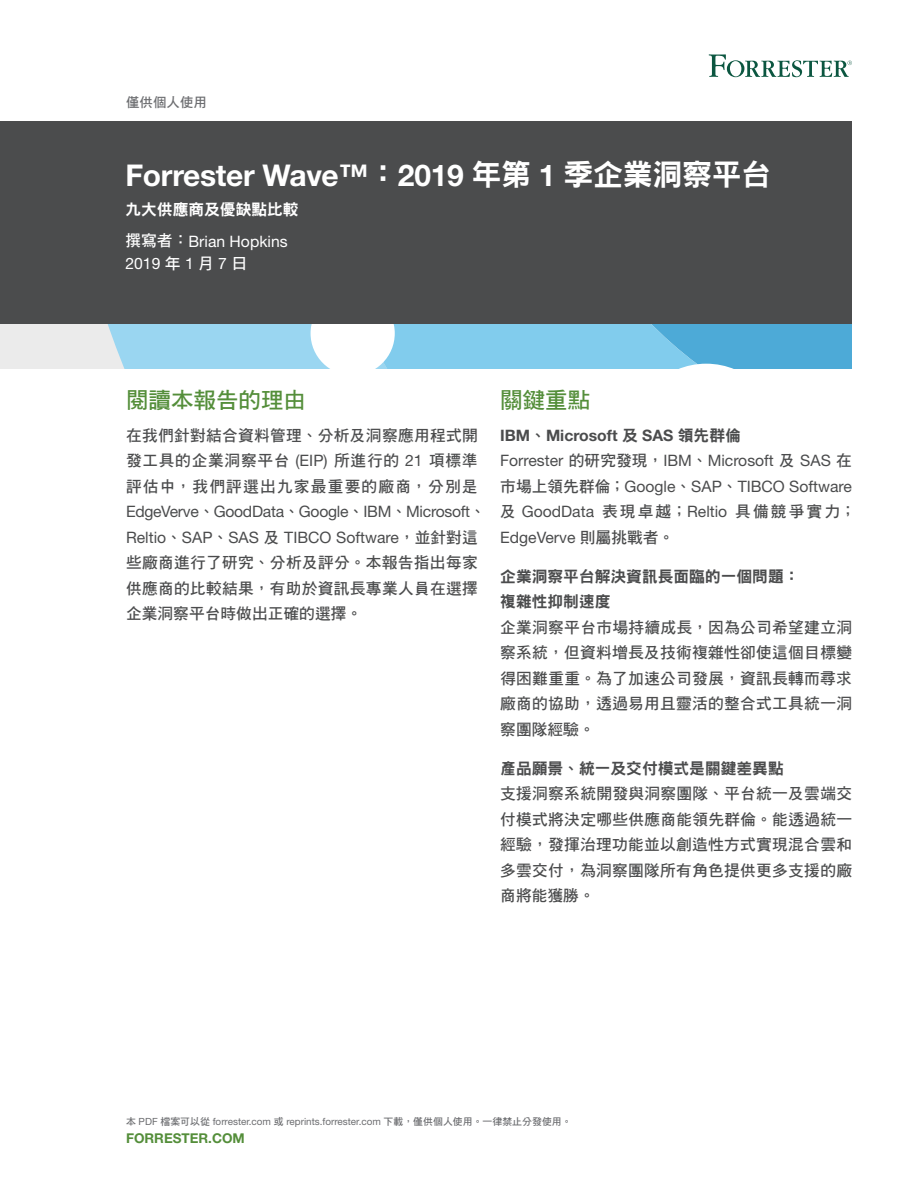
<style>
.page{position:relative;width:918px;height:1188px;background:#fff}
.page>*{position:absolute;margin:0;border:0;box-sizing:border-box;transform-origin:0 0}
.Cover_-_Title{font:700 30px "Helvetica Neue LT Std";letter-spacing:-.01em;color:#fff}
.WhyReadTitle{font:22.5px "DF Hei Std W7";color:#548e3a}
.KeyTakeawaysHeader{font:22.5px "DF Hei Std W7";color:#548e3a}
.WhyReadBody{font:15.75px/25.5px "DF Hei Std W7";letter-spacing:.015em;color:#4b4c4d}
.KeyTakeawaysText{font:15.75px/25.5px "DF Hei Std W7";letter-spacing:.015em;color:#4b4c4d;text-align:justify}
.KeyTakeawaysText-2{font:15.75px/25.5px "Helvetica Neue LT Std";color:#4b4c4d}
.KeyTakeawaysTitle{font:15.75px/25.5px "DF Hei Std W9";color:#4b4c4d}
.KeyTakeawaysTitle-2{font:700 15.75px "Helvetica Neue LT Std";color:#4b4c4d}
.Cover_-_Author{font:15.75px "Helvetica Neue LT Std";color:#fff}
.Cover_-_Subtitle{font:15.75px "DF Hei Std W9";color:#fff}
.Cover_-_Date{font:15.75px "Helvetica Neue LT Std";color:#fff}
.t1{font:700 13.5px "Helvetica Neue LT Std";color:#548e3a}
.TOC_-_Date{font:13.5px "DF Hei Std W7";color:#6c6d70}
.t2{font:9.9px "Helvetica Neue LT Std";color:#6c6d70}
.s1{font-family:"DF Hei Std W9";font-weight:400}
.s2{font-family:"DF Hei Std W7"}
.s3{font-family:"Helvetica Neue LT Std"}
</style>
<div class="page">
<div style="left:0;top:122px;width:852px;height:202px;background:#4b4c4d"></div>
<div style="left:0;top:324px;width:852px;height:45px;background:#ebebeb"></div>
<svg style="left:107px;top:324px;width:745px;height:45px;background:#8accea"></svg>
<svg style="left:709px;top:54px;width:143px;height:23px"></svg>
<p class="TOC_-_Date" style="left:126px;top:95px;width:82px">僅供個人使用</p>
<p class="Cover_-_Title" style="left:125px;top:156px;width:648px">Forrester Wave™<span class="s1">：</span>2019 <span class="s1">年第</span> 1 <span class="s1">季企業洞察平台</span></p>
<p class="Cover_-_Subtitle" style="left:125px;top:201px;width:175px">九大供應商及優缺點比較</p>
<p class="Cover_-_Author" style="left:125px;top:232px;width:164px"><span class="s2">撰寫者：</span>Brian Hopkins</p>
<p class="Cover_-_Date" style="left:125px;top:254px;width:123px">2019 <span class="s2">年</span> 1 <span class="s2">月</span> 7 <span class="s2">日</span></p>
<p class="WhyReadTitle" style="left:126px;top:387px;width:181px">閱讀本報告的理由</p>
<p class="WhyReadBody" style="left:126px;top:422px;width:361px">在我們針對結合資料管理、分析及洞察應用程式開發工具的企業洞察平台 <span class="s3">(EIP)</span> 所進行的 <span class="s3">21</span> 項標準評估中，我們評選出九家最重要的廠商，分別是<br><span class="s3">EdgeVerve</span>、<span class="s3">GoodData</span>、<span class="s3">Google</span>、<span class="s3">IBM</span>、<span class="s3">Microsoft</span>、<br><span class="s3">Reltio</span>、<span class="s3">SAP</span>、<span class="s3">SAS</span> 及 <span class="s3">TIBCO Software</span>，並針對這些廠商進行了研究、分析及評分。本報告指出每家供應商的比較結果，有助於資訊長專業人員在選擇企業洞察平台時做出正確的選擇。</p>
<p class="KeyTakeawaysHeader" style="left:500px;top:387px;width:91px">關鍵重點</p>
<p class="KeyTakeawaysTitle-2" style="left:500px;top:426px;width:242px">IBM<span class="s1">、</span>Microsoft <span class="s1">及</span> SAS <span class="s1">領先群倫</span></p>
<p class="KeyTakeawaysText-2" style="left:500px;top:448px;width:357px">Forrester <span class="s2">的研究發現，</span>IBM<span class="s2">、</span>Microsoft <span class="s2">及</span> SAS <span class="s2">在市場上領先群倫；</span>Google<span class="s2">、</span>SAP<span class="s2">、</span>TIBCO Software<span class="s2">及</span> GoodData <span class="s2">表現卓越；</span>Reltio <span class="s2">具備競爭實力；<br></span>EdgeVerve <span class="s2">則屬挑戰者。</span></p>
<p class="KeyTakeawaysTitle" style="left:500px;top:563px;width:301px">企業洞察平台解決資訊長面臨的一個問題：複雜性抑制速度</p>
<p class="KeyTakeawaysText" style="left:500px;top:614px;width:353px">企業洞察平台市場持續成長，因為公司希望建立洞察系統，但資料增長及技術複雜性卻使這個目標變得困難重重。為了加速公司發展，資訊長轉而尋求廠商的協助，透過易用且靈活的整合式工具統一洞察團隊經驗。</p>
<p class="KeyTakeawaysTitle" style="left:500px;top:755px;width:285px">產品願景、統一及交付模式是關鍵差異點</p>
<p class="KeyTakeawaysText" style="left:500px;top:780px;width:353px">支援洞察系統開發與洞察團隊、平台統一及雲端交付模式將決定哪些供應商能領先群倫。能透過統一經驗，發揮治理功能並以創造性方式實現混合雲和多雲交付，為洞察團隊所有角色提供更多支援的廠商將能獲勝。</p>
<p class="t2" style="left:126px;top:1115px;width:447px"><span class="s2">本</span> PDF <span class="s2">檔案可以從</span> forrester.com <span class="s2">或</span> reprints.forrester.com <span class="s2">下載，僅供個人使用。一律禁止分發使用。</span></p>
<p class="t1" style="left:126px;top:1130px;width:120px">FORRESTER.COM</p>
</div>
